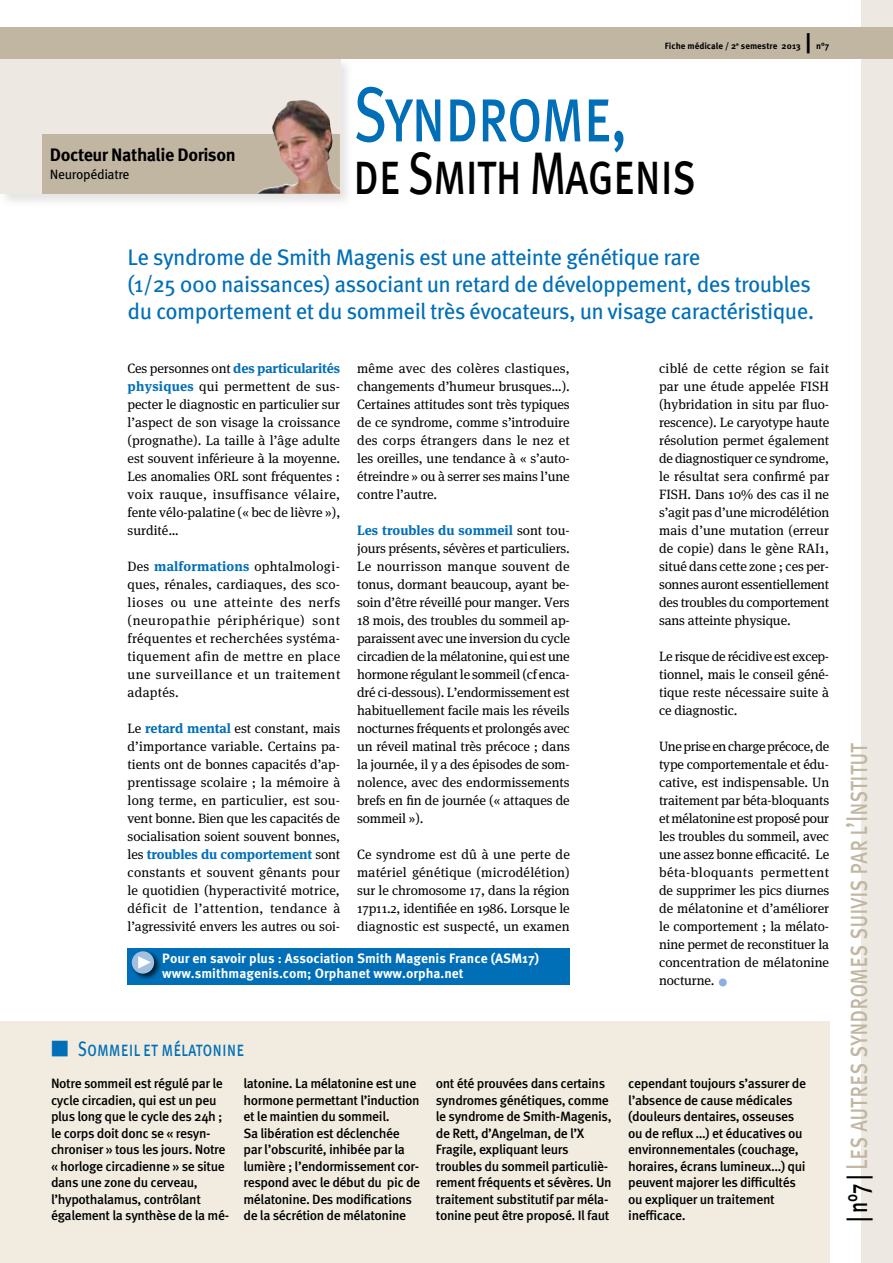
<style>
.page{position:relative;width:893px;height:1263px;background:#fff}
.page>*{position:absolute;margin:0;border:0;box-sizing:border-box;transform-origin:0 0}
.t1{font:78px "Meta OT";color:#006fb7;scale:.75 1}
.t2{font:60px "Meta OT";letter-spacing:-.04em;color:#000;scale:.75 1}
.t3{font:30px "Meta OT";letter-spacing:-.025em;color:#c1b6a2;scale:.75 1}
.t4{font:22.5px/27px "Meta OT";letter-spacing:-.025em;color:#006fb7}
.t5{font:21px "Meta OT";color:#006fb7}
.t6{font:700 21px "Meta OT";color:#000}
.t7{font:700 18px "Meta OT";letter-spacing:-.025em;color:#000}
.t8{font:13.5px/18px "Meta Serif OT";letter-spacing:-.01em;color:#000;text-align:justify}
.t9{font:500 13.5px/16.5px "Meta OT";letter-spacing:-.03em;color:#000}
.t10{font:700 13.5px/15px "Meta OT";color:#fff}
.t11{font:13.5px "Meta OT";letter-spacing:-.025em;color:#000}
.t12{font:700 9px "Meta OT";color:#000}
.s1{font-weight:700;color:#006fb7}
.s2{font-size:22.5px;color:#8ab1da}
.s3{font-weight:500;font-size:27px;color:#000}
</style>
<div class="page">
<div style="left:861px;top:0;width:32px;height:1263px;background:#ede9e2"></div>
<div style="left:0;top:56px;width:354px;height:152px;background:#747476;opacity:.2"></div>
<div style="left:0;top:58px;width:340px;height:136px;background:#ede9e2"></div>
<div style="left:0;top:1021px;width:829px;height:242px;background:#f1ecdf"></div>
<div style="left:128px;top:949px;width:442px;height:36px;background:#006fb7"></div>
<div style="left:0;top:27px;width:893px;height:32px;background:#c1b6a2"></div>
<div style="left:43px;top:134px;width:297px;height:60px;background:#c1b6a2"></div>
<div style="left:130px;top:950px;width:31px;height:31px;background:#000;opacity:.75"></div>
<div style="left:132px;top:951px;width:22px;height:23px;background:#a4c0e1;border-radius:50%"></div>
<img style="left:256px;top:100px;width:84px;height:94px">
<svg style="left:138px;top:956px;width:13px;height:13px"></svg>
<h3 class="t7" style="left:50px;top:143px;width:187px">Docteur Nathalie Dorison</h3>
<p class="t11" style="left:50px;top:166px;width:81px">Neuropédiatre</p>
<p class="t12" style="left:665px;top:40px;width:137px">Fiche médicale / 2<sup>e</sup> semestre 2013</p>
<h3 class="t6" style="left:805px;top:28px;width:7px">|</h3>
<p class="t12" style="left:816px;top:40px;width:15px">n°7</p>
<h1 class="t1" style="left:353px;top:67px;width:368px">Syndrome,</h1>
<h2 class="t2" style="left:353px;top:137px;width:460px">de Smith Magenis</h2>
<h3 class="t4" style="left:128px;top:244px;width:688px">Le syndrome de Smith Magenis est une atteinte génétique rare<br>(1/25 000 naissances) associant un retard de développement, des troubles du comportement et du sommeil très évocateurs, un visage caractéristique.</h3>
<p class="t8" style="left:128px;top:359px;width:214px">Ces personnes ont <span class="s1">des particularités physiques</span> qui permettent de sus&shy;pecter le diagnostic en particulier sur l’aspect de son visage la croissance (prognathe). La taille à l’âge adulte est souvent inférieure à la moyenne.<br>Les anomalies ORL sont fréquentes : voix rauque, insuffisance vélaire, fente vélo-palatine (« bec de lièvre »), surdité…</p>
<p class="t8" style="left:128px;top:557px;width:214px">Des <span class="s1">malformations</span> ophtalmologi&shy;ques, rénales, cardiaques, des sco&shy;lioses ou une atteinte des nerfs (neuropathie périphérique) sont fréquentes et recherchées systéma&shy;tiquement afin de mettre en place une surveillance et un traitement adaptés.</p>
<p class="t8" style="left:128px;top:719px;width:214px">Le <span class="s1">retard mental</span> est constant, mais d’importance variable. Certains pa&shy;tients ont de bonnes capacités d’ap&shy;prentissage scolaire ; la mémoire à long terme, en particulier, est sou&shy;vent bonne. Bien que les capacités de socialisation soient souvent bonnes, les <span class="s1">troubles du comportement</span> sont constants et souvent gênants pour le quotidien (hyperactivité motrice, déficit de l’attention, tendance à l’agressivité envers les autres ou soi-</p>
<p class="t8" style="left:357px;top:360px;width:214px">même avec des colères clastiques, changements d’humeur brusques…).<br>Certaines attitudes sont très typiques de ce syndrome, comme s’introduire des corps étrangers dans le nez et les oreilles, une tendance à « s’auto&shy;étreindre » ou à serrer ses mains l’une contre l’autre.</p>
<p class="t8" style="left:357px;top:522px;width:214px"><span class="s1">Les troubles du sommeil</span> sont tou&shy;jours présents, sévères et particuliers.<br>Le nourrisson manque souvent de tonus, dormant beaucoup, ayant be&shy;soin d’être réveillé pour manger. Vers 18 mois, des troubles du sommeil ap&shy;paraissent avec une inversion du cycle circadien de la mélatonine, qui est une hormone régulant le sommeil (cf enca&shy;dré ci-dessous). L’endormissement est habituellement facile mais les réveils nocturnes fréquents et prolongés avec un réveil matinal très précoce ; dans la journée, il y a des épisodes de som&shy;nolence, avec des endormissements brefs en fin de journée (« attaques de sommeil »).</p>
<p class="t8" style="left:357px;top:845px;width:214px">Ce syndrome est dû à une perte de matériel génétique (microdélétion) sur le chromosome 17, dans la région 17p11.2, identifiée en 1986. Lorsque le diagnostic est suspecté, un examen</p>
<p class="t10" style="left:162px;top:951px;width:378px">Pour en savoir plus : Association Smith Magenis France (ASM17) www.smithmagenis.com; Orphanet www.orpha.net</p>
<h3 class="t5" style="left:51px;top:1036px;width:195px">■ Sommeil et mélatonine</h3>
<p class="t8" style="left:659px;top:360px;width:172px">ciblé de cette région se fait par une étude appelée FISH (hybridation in situ par fluo&shy;rescence). Le caryotype haute résolution permet également de diagnostiquer ce syndrome, le résultat sera confirmé par FISH. Dans 10% des cas il ne s’agit pas d’une microdélétion mais d’une mutation (erreur de copie) dans le gène RAI1, situé dans cette zone ; ces per&shy;sonnes auront essentiellement des troubles du comportement sans atteinte physique.</p>
<p class="t8" style="left:659px;top:647px;width:172px">Le risque de récidive est excep&shy;tionnel, mais le conseil géné&shy;tique reste nécessaire suite à ce diagnostic.</p>
<p class="t8" style="left:659px;top:737px;width:172px">Une prise en charge précoce, de type comportementale et édu&shy;cative, est indispensable. Un traitement par béta-bloquants et mélatonine est proposé pour les troubles du sommeil, avec une assez bonne efficacité. Le béta-bloquants permettent de supprimer les pics diurnes de mélatonine et d’améliorer le comportement ; la mélato&shy;nine permet de reconstituer la concentration de mélatonine nocturne. <span class="s2">•</span></p>
<p class="t9" style="left:51px;top:1076px;width:180px">Notre sommeil est régulé par le cycle circadien, qui est un peu plus long que le cycle des 24h ; le corps doit donc se « resyn&shy;chroniser » tous les jours. Notre « horloge circadienne » se situe dans une zone du cerveau, l’hypothalamus, contrôlant également la synthèse de la mé-</p>
<p class="t9" style="left:243px;top:1076px;width:178px">latonine. La mélatonine est une hormone permettant l’induction et le maintien du sommeil.<br>Sa libération est déclenchée par l’obscurité, inhibée par la lumière ; l’endormissement cor&shy;respond avec le début du pic de mélatonine. Des modifications de la sécrétion de mélatonine</p>
<p class="t9" style="left:436px;top:1076px;width:177px">ont été prouvées dans certains syndromes génétiques, comme le syndrome de Smith-Magenis, de Rett, d’Angelman, de l’X<br>Fragile, expliquant leurs troubles du sommeil particuliè&shy;rement fréquents et sévères. Un traitement substitutif par méla&shy;tonine peut être proposé. Il faut</p>
<p class="t9" style="left:628px;top:1075px;width:179px">cependant toujours s’assurer de l’absence de cause médicales (douleurs dentaires, osseuses ou de reflux …) et éducatives ou environnementales (couchage, horaires, écrans lumineux…) qui peuvent majorer les difficultés ou expliquer un traitement inefficace.</p>
<h3 class="t3" style="left:839px;top:1222px;width:641px;rotate:-90deg"><span class="s3">| n°7 |</span> Les autres syndromes suivis par l’Institut</h3>
</div>
